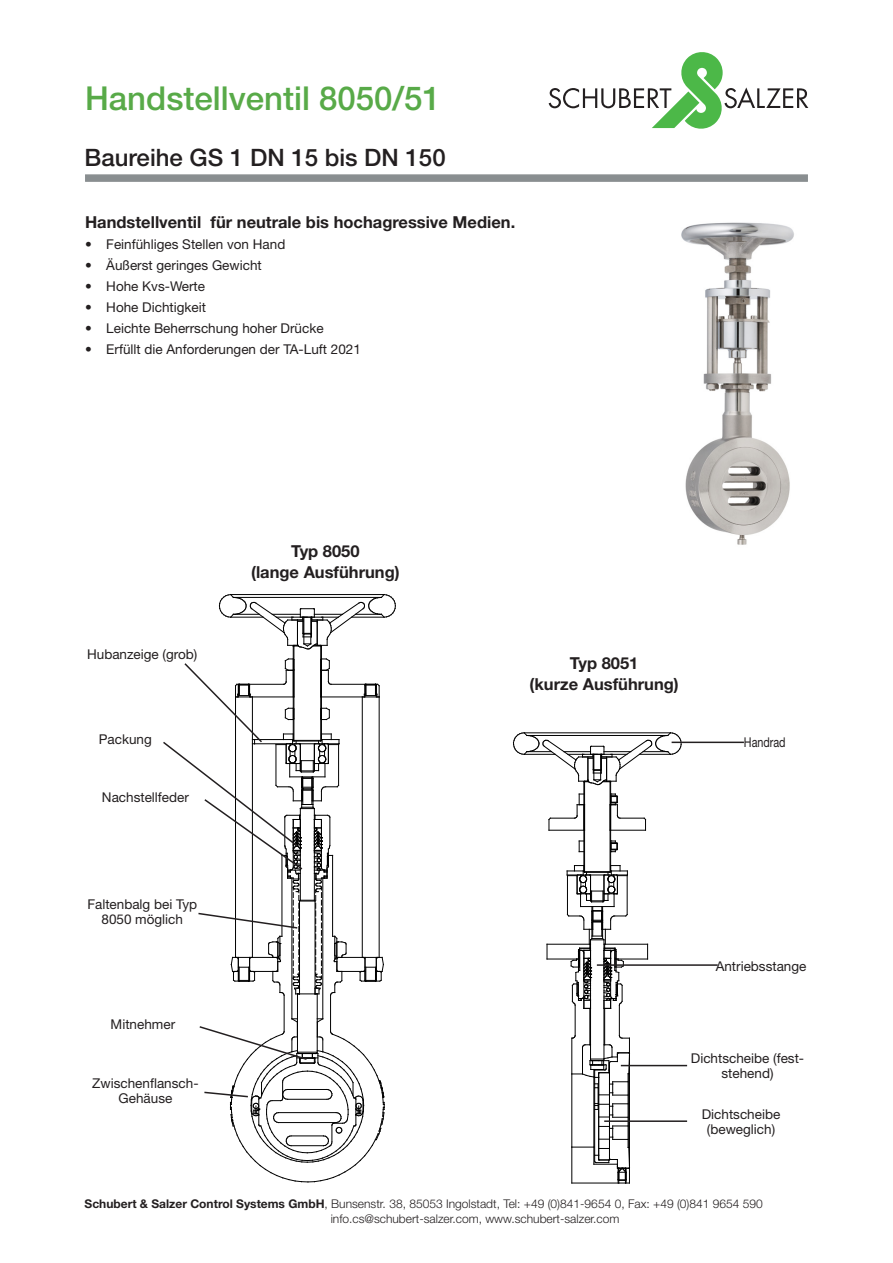
<style>
.page{position:relative;width:893px;height:1263px;background:#fff}
.page>*{position:absolute;margin:0;border:0;box-sizing:border-box;transform-origin:0 0}
.t1{font:500 33px "Helvetica Neue LT Std";color:#58aa48}
.t2{font:500 24px "Helvetica Neue LT Std";color:#231f20}
.Überschrift{font:700 16.5px "Helvetica Neue LT Std";color:#231f20}
.Zeichnungsbeschriftu{font:13.5px/15px "Helvetica Neue LT Std";color:#231f20;text-align:center}
.Schnitt-Text{font:13.5px "Helvetica Neue LT Std";color:#231f20;scale:.8 1}
.t3{font:300 12px/15px "Helvetica Neue LT Std";color:#231f20}
.s1{font-weight:700}
</style>
<div class="page">
<svg style="left:549px;top:52px;width:259px;height:77px"></svg>
<svg style="left:85px;top:174px;width:723px;height:8px;background:#909496"></svg>
<svg style="left:579px;top:841px;width:4px;height:11px"></svg>
<svg style="left:611px;top:841px;width:7px;height:11px"></svg>
<hr style="left:590px;top:940px;width:1px;height:119px;background:#000">
<hr style="left:584px;top:782px;width:1px;height:90px;background:#000">
<hr style="left:610px;top:782px;width:1px;height:90px;background:#000">
<hr style="left:583px;top:782px;width:1px;height:90px;background:#000">
<svg style="left:513px;top:732px;width:169px;height:53px"></svg>
<hr style="left:547px;top:944px;width:43px;height:1px;background:#000">
<hr style="left:547px;top:959px;width:31px;height:1px;background:#000">
<svg style="left:547px;top:944px;width:1px;height:15px"></svg>
<hr style="left:605px;top:944px;width:43px;height:1px;background:#000">
<hr style="left:616px;top:959px;width:32px;height:1px;background:#000">
<svg style="left:647px;top:945px;width:1px;height:14px"></svg>
<hr style="left:549px;top:830px;width:36px;height:1px;background:#000">
<hr style="left:610px;top:830px;width:35px;height:1px;background:#000">
<svg style="left:548px;top:794px;width:36px;height:36px"></svg>
<svg style="left:611px;top:794px;width:35px;height:36px"></svg>
<hr style="left:619px;top:1005px;width:1px;height:30px;background:#000">
<hr style="left:604px;top:1008px;width:1px;height:37px;background:#000">
<hr style="left:575px;top:1005px;width:1px;height:30px;background:#000">
<hr style="left:571px;top:1038px;width:1px;height:36px;background:#000">
<hr style="left:589px;top:1008px;width:1px;height:37px;background:#000">
<hr style="left:571px;top:1147px;width:1px;height:36px;background:#000">
<hr style="left:571px;top:1074px;width:1px;height:73px;background:#000">
<svg style="left:566px;top:865px;width:62px;height:144px"></svg>
<svg style="left:572px;top:1035px;width:58px;height:149px"></svg>
<hr style="left:320px;top:646px;width:1px;height:95px;background:#000">
<hr style="left:294px;top:646px;width:1px;height:95px;background:#000">
<hr style="left:321px;top:646px;width:1px;height:94px;background:#000">
<hr style="left:293px;top:646px;width:1px;height:94px;background:#000">
<svg style="left:219px;top:594px;width:177px;height:56px"></svg>
<hr style="left:292px;top:878px;width:1px;height:141px;background:#000">
<hr style="left:284px;top:995px;width:1px;height:36px;background:#000">
<hr style="left:322px;top:878px;width:1px;height:141px;background:#000">
<hr style="left:330px;top:995px;width:1px;height:36px;background:#000">
<hr style="left:297px;top:994px;width:1px;height:58px;background:#000">
<hr style="left:317px;top:994px;width:1px;height:58px;background:#000">
<svg style="left:163px;top:658px;width:221px;height:337px"></svg>
<svg style="left:199px;top:1018px;width:186px;height:164px"></svg>
<hr style="left:604px;top:1120px;width:83px;height:2px;background:#231f20">
<hr style="left:621px;top:1065px;width:66px;height:1px;background:#231f20">
<hr style="left:597px;top:964px;width:121px;height:2px;background:#231f20">
<hr style="left:672px;top:742px;width:72px;height:1px;background:#231f20">
<img style="left:681px;top:222px;width:113px;height:323px">
<p class="t1" style="left:85px;top:79px;width:357px">Handstellventil 8050/51</p>
<p class="t2" style="left:85px;top:143px;width:363px">Baureihe GS 1 DN 15 bis DN 150</p>
<p class="Überschrift" style="left:85px;top:212px;width:432px">Handstellventil für neutrale bis hochagressive Medien.</p>
<p class="Zeichnungsbeschriftu" style="left:85px;top:236px;width:202px">• Feinfühliges Stellen von Hand</p>
<p class="Zeichnungsbeschriftu" style="left:85px;top:257px;width:178px">• Äußerst geringes Gewicht</p>
<p class="Zeichnungsbeschriftu" style="left:85px;top:278px;width:121px">• Hohe Kvs-Werte</p>
<p class="Zeichnungsbeschriftu" style="left:85px;top:299px;width:123px">• Hohe Dichtigkeit</p>
<p class="Zeichnungsbeschriftu" style="left:85px;top:320px;width:240px">• Leichte Beherrschung hoher Drücke</p>
<p class="Zeichnungsbeschriftu" style="left:85px;top:341px;width:277px">• Erfüllt die Anforderungen der TA-Luft 2021</p>
<p class="Zeichnungsbeschriftu" style="left:87px;top:646px;width:112px">Hubanzeige (grob)</p>
<p class="Zeichnungsbeschriftu" style="left:99px;top:732px;width:55px">Packung</p>
<p class="Zeichnungsbeschriftu" style="left:102px;top:790px;width:88px">Nachstellfeder</p>
<p class="Zeichnungsbeschriftu" style="left:87px;top:896px;width:111px">Faltenbalg bei Typ<br>8050 möglich</p>
<p class="Zeichnungsbeschriftu" style="left:111px;top:1017px;width:66px">Mitnehmer</p>
<p class="Zeichnungsbeschriftu" style="left:92px;top:1075px;width:108px">Zwischenflansch-<br>Gehäuse</p>
<p class="Überschrift" style="left:291px;top:541px;width:70px">Typ 8050</p>
<p class="Überschrift" style="left:251px;top:562px;width:150px">(lange Ausführung)</p>
<p class="Überschrift" style="left:570px;top:653px;width:70px">Typ 8051</p>
<p class="Überschrift" style="left:530px;top:674px;width:151px">(kurze Ausführung)</p>
<p class="Schnitt-Text" style="left:744px;top:734px;width:54px">Handrad</p>
<p class="Zeichnungsbeschriftu" style="left:716px;top:958px;width:92px">Antriebsstange</p>
<p class="Zeichnungsbeschriftu" style="left:691px;top:1050px;width:115px">Dichtscheibe (fest&shy;stehend)</p>
<p class="Zeichnungsbeschriftu" style="left:702px;top:1106px;width:80px">Dichtscheibe (beweglich)</p>
<p class="t3" style="left:331px;top:1196px;width:434px;text-indent:-246px"><span class="s1">Schubert &amp; Salzer Control Systems GmbH</span>, Bunsenstr. 38, 85053 Ingolstadt, Tel: +49 (0)841-9654 0, Fax: +49 (0)841 9654 590 info.cs@schubert-salzer.com, www.schubert-salzer.com</p>
</div>
